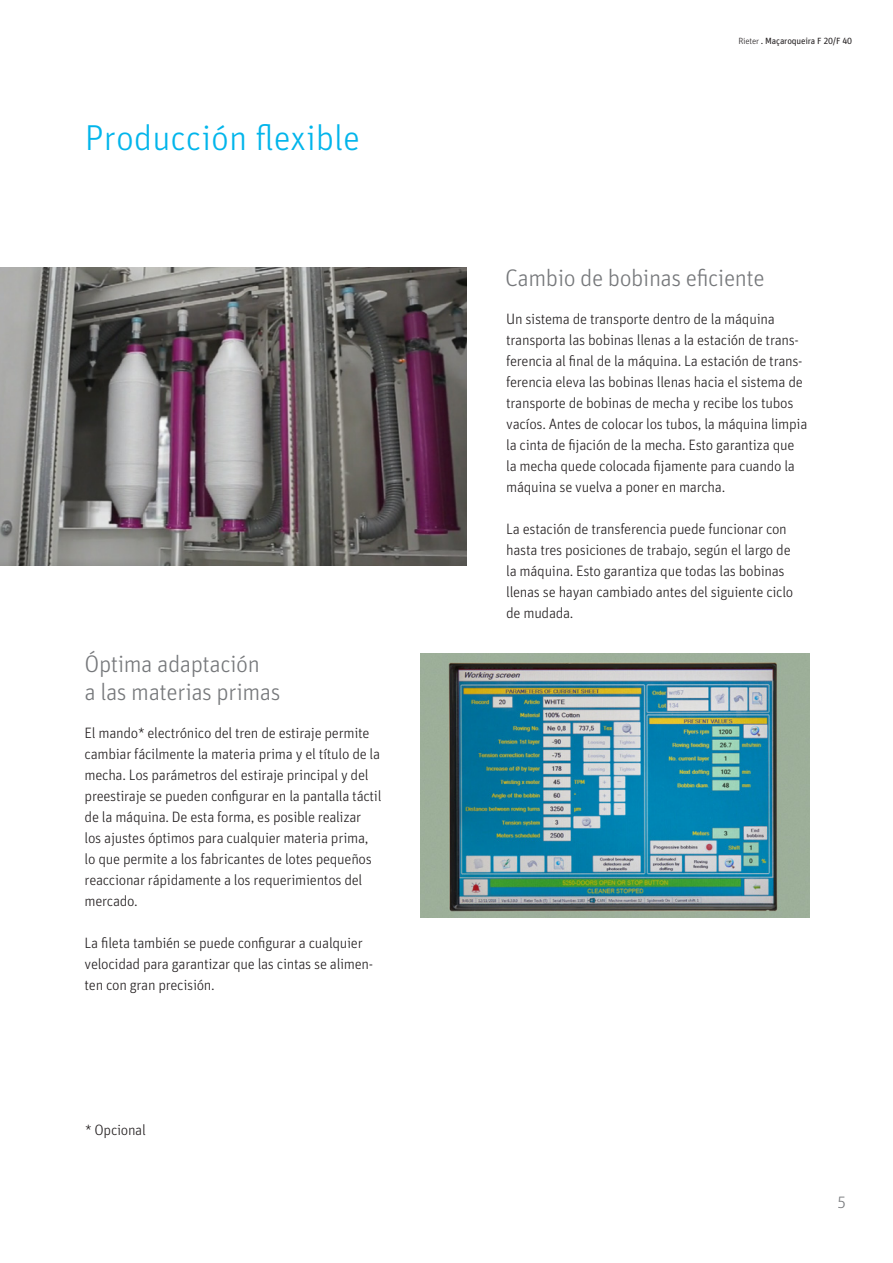
<style>
.page{position:relative;width:893px;height:1263px;background:#fff}
.page>*{position:absolute;margin:0;border:0;box-sizing:border-box;transform-origin:0 0}
.t1{font:300 36px "Unit Pro";color:#02b5eb}
.t2{font:300 24px/28.5px "Unit Pro";letter-spacing:-.02em;color:#76787b}
.t3{font:300 16.5px "Unit Pro";color:#76787b}
.t4{font:300 15px/21px "Unit Pro";letter-spacing:-.02em;color:#231f20}
.t5{font:9px "Unit Pro";letter-spacing:-.02em;color:#231f20}
.s1{font-weight:300}
</style>
<div class="page">
<img style="left:0;top:267px;width:466px;height:299px">
<img style="left:421px;top:653px;width:388px;height:265px">
<h1 class="t1" style="left:85px;top:113px;width:277px">Producción flexible</h1>
<h2 class="t2" style="left:85px;top:648px;width:197px">Óptima adaptación<br>a las materias primas</h2>
<p class="t4" style="left:85px;top:721px;width:298px">El mando* electrónico del tren de estiraje permite cambiar fácilmente la materia prima y el título de la mecha. Los parámetros del estiraje principal y del preestiraje se pueden configurar en la pantalla táctil de la máquina. De esta forma, es posible realizar los ajustes óptimos para cualquier materia prima, lo que permite a los fabricantes de lotes pequeños reaccionar rápidamente a los requerimientos del mercado.</p>
<p class="t4" style="left:85px;top:931px;width:290px">La fileta también se puede configurar a cualquier velocidad para garantizar que las cintas se alimen&shy;ten con gran precisión.</p>
<p class="t4" style="left:85px;top:1119px;width:62px">* Opcional</p>
<p class="t5" style="left:738px;top:34px;width:115px"><span class="s1">Rieter</span> . Maçaroqueira F 20/F 40</p>
<h2 class="t2" style="left:505px;top:263px;width:261px">Cambio de bobinas eficiente</h2>
<p class="t4" style="left:506px;top:307px;width:303px">Un sistema de transporte dentro de la máquina transporta las bobinas llenas a la estación de trans&shy;ferencia al final de la máquina. La estación de trans&shy;ferencia eleva las bobinas llenas hacia el sistema de transporte de bobinas de mecha y recibe los tubos vacíos. Antes de colocar los tubos, la máquina limpia la cinta de fijación de la mecha. Esto garantiza que la mecha quede colocada fijamente para cuando la máquina se vuelva a poner en marcha.</p>
<p class="t4" style="left:506px;top:517px;width:289px">La estación de transferencia puede funcionar con hasta tres posiciones de trabajo, según el largo de la máquina. Esto garantiza que todas las bobinas llenas se hayan cambiado antes del siguiente ciclo de mudada.</p>
<p class="t3" style="left:838px;top:1191px;width:11px">5</p>
</div>
